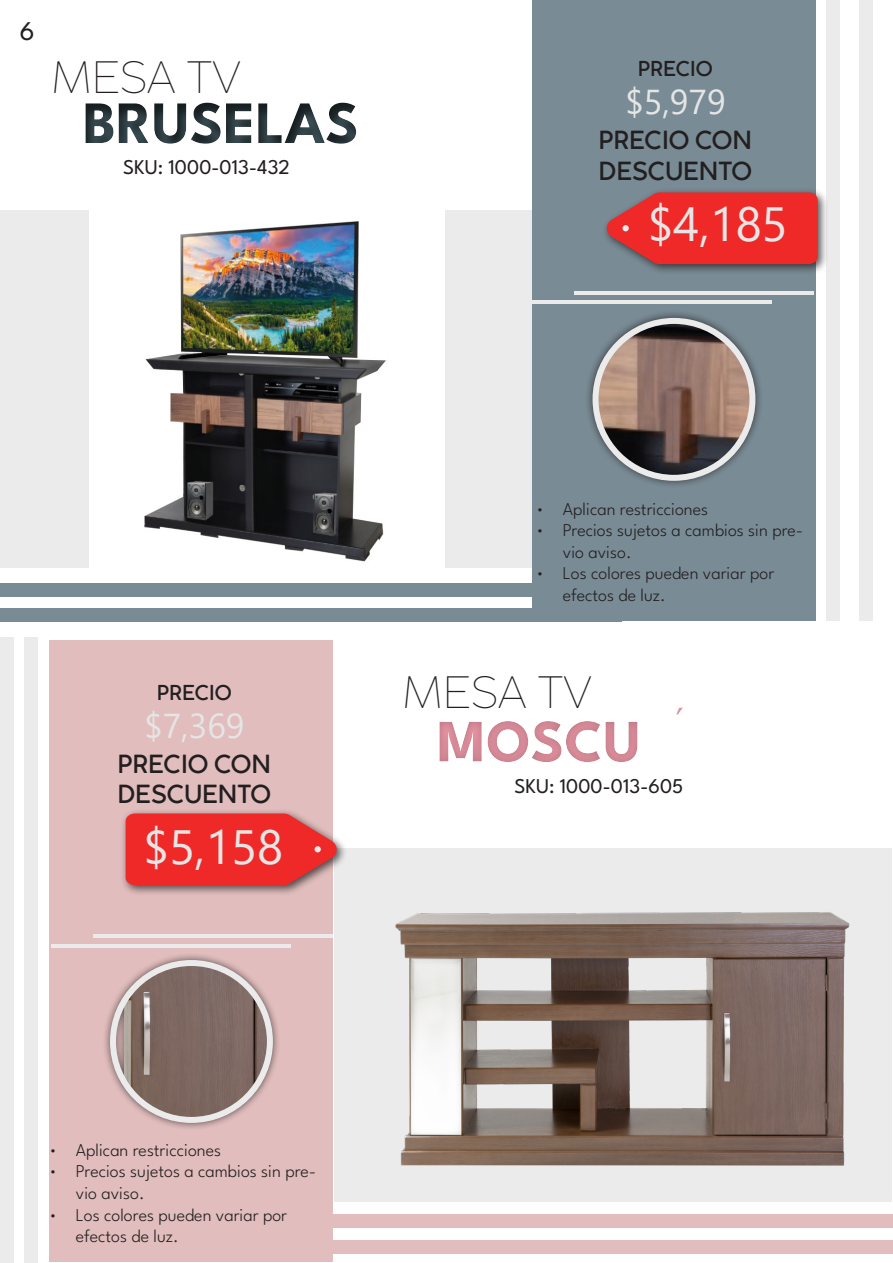
<style>
.page{position:relative;width:893px;height:1263px;background:#fff}
.page>*{position:absolute;margin:0;border:0;box-sizing:border-box;transform-origin:0 0}
.t1{font:700 60px "League Spartan";color:#3f555c}
.t2{font:700 60px "League Spartan";color:#e593a2}
.t3{font:48px "Segoe UI";color:#e5e5e5}
.t4{font:100 42px "Cocogoose Pro Trial";color:#231f20}
.t5{font:39px "Minion Pro";color:#da8f9d}
.t6{font:34.5px "Segoe UI";color:#e5e5e5}
.t7{font:27px "League Spartan";color:#231f20}
.t8{font:500 25.5px "Cocogoose Classic Trial";color:#231f20}
.t9{font:21px "League Spartan";color:#231f20}
.t10{font:500 21px "Cocogoose Classic Trial";color:#231f20}
.t11{font:300 18px/21.6px "League Spartan";color:#231f20}
</style>
<div class="page">
<div style="left:0;top:210px;width:538px;height:358px;background:#ebebeb"></div>
<div style="left:532px;top:1px;width:284px;height:620px;background:#798b95"></div>
<div style="left:50px;top:640px;width:283px;height:622px;background:#e1bdbd"></div>
<div style="left:335px;top:848px;width:557px;height:353px;background:#ebebeb"></div>
<div style="left:827px;top:0;width:13px;height:621px;background:#ebebeb"></div>
<div style="left:0;top:637px;width:13px;height:626px;background:#ebebeb"></div>
<div style="left:24px;top:637px;width:14px;height:626px;background:#ebebeb"></div>
<div style="left:0;top:583px;width:621px;height:14px;background:#798b95"></div>
<div style="left:0;top:608px;width:621px;height:13px;background:#798b95"></div>
<div style="left:267px;top:1214px;width:626px;height:14px;background:#e1bdbd"></div>
<div style="left:267px;top:1240px;width:626px;height:14px;background:#e1bdbd"></div>
<div style="left:859px;top:0;width:13px;height:621px;background:#ebebeb"></div>
<hr style="left:532px;top:301px;width:240px;height:3px;background:#ebebeb">
<hr style="left:574px;top:291px;width:240px;height:3px;background:#ebebeb">
<hr style="left:51px;top:944px;width:240px;height:3px;background:#ebebeb">
<hr style="left:93px;top:934px;width:240px;height:4px;background:#ebebeb">
<img style="left:89px;top:210px;width:356px;height:358px">
<div style="left:584px;top:310px;width:180px;height:179px;background:#231f20;opacity:.75"></div>
<img style="left:595px;top:321px;width:157px;height:157px;border-radius:78px">
<div style="left:592px;top:318px;width:163px;height:163px;border:6px solid #ebebeb;border-radius:50%"></div>
<div style="left:102px;top:952px;width:179px;height:179px;background:#231f20;opacity:.75"></div>
<img style="left:113px;top:963px;width:157px;height:157px;border-radius:78px">
<div style="left:110px;top:960px;width:163px;height:163px;border:6px solid #ebebeb;border-radius:50%"></div>
<img style="left:395px;top:912px;width:454px;height:254px">
<div style="left:602px;top:187px;width:227px;height:88px;background:#231f20;opacity:.75"></div>
<svg style="left:605px;top:192px;width:213px;height:72px;background:#df3333"></svg>
<div style="left:622px;top:225px;width:7px;height:6px;background:#ebebeb;border-radius:50%"></div>
<div style="left:120px;top:808px;width:228px;height:88px;background:#231f20;opacity:.75"></div>
<svg style="left:126px;top:813px;width:212px;height:72px;background:#e93837"></svg>
<div style="left:74px;top:75px;width:411px;height:88px;background:#231f20;opacity:.75"></div>
<div style="left:428px;top:694px;width:306px;height:86px;background:#231f20;opacity:.26"></div>
<h3 class="t7" style="left:20px;top:10px;width:16px">6</h3>
<p class="t4" style="left:52px;top:54px;width:190px">MESA TV</p>
<h1 class="t1" style="left:83px;top:76px;width:278px">BRUSELAS</h1>
<p class="t9" style="left:123px;top:151px;width:168px">SKU: 1000-013-432</p>
<p class="t10" style="left:638px;top:53px;width:77px">PRECIO</p>
<p class="t6" style="left:625px;top:70px;width:102px">$5,979</p>
<p class="t8" style="left:598px;top:122px;width:155px">PRECIO CON</p>
<p class="t8" style="left:599px;top:152px;width:155px">DESCUENTO</p>
<p class="t3" style="left:648px;top:179px;width:141px">$4,185</p>
<p class="t10" style="left:157px;top:677px;width:77px">PRECIO</p>
<p class="t6" style="left:144px;top:693px;width:102px">$7,369</p>
<p class="t8" style="left:117px;top:745px;width:155px">PRECIO CON</p>
<p class="t8" style="left:118px;top:775px;width:155px">DESCUENTO</p>
<p class="t3" style="left:143px;top:802px;width:141px">$5,158</p>
<p class="t11" style="left:536px;top:496px;width:174px">• Aplican restricciones</p>
<p class="t11" style="left:563px;top:518px;width:242px;text-indent:-27px">• Precios sujetos a cambios sin pre&shy;vio aviso.</p>
<p class="t11" style="left:563px;top:561px;width:213px;text-indent:-27px">• Los colores pueden variar por efectos de luz.</p>
<p class="t4" style="left:403px;top:669px;width:190px">MESA TV</p>
<h1 class="t2" style="left:437px;top:694px;width:206px">MOSCU</h1>
<p class="t5" style="left:670px;top:696px;width:17px">´</p>
<p class="t9" style="left:514px;top:770px;width:170px">SKU: 1000-013-605</p>
<p class="t11" style="left:49px;top:1137px;width:174px">• Aplican restricciones</p>
<p class="t11" style="left:76px;top:1159px;width:242px;text-indent:-27px">• Precios sujetos a cambios sin pre&shy;vio aviso.</p>
<p class="t11" style="left:76px;top:1202px;width:213px;text-indent:-27px">• Los colores pueden variar por efectos de luz.</p>
</div>
